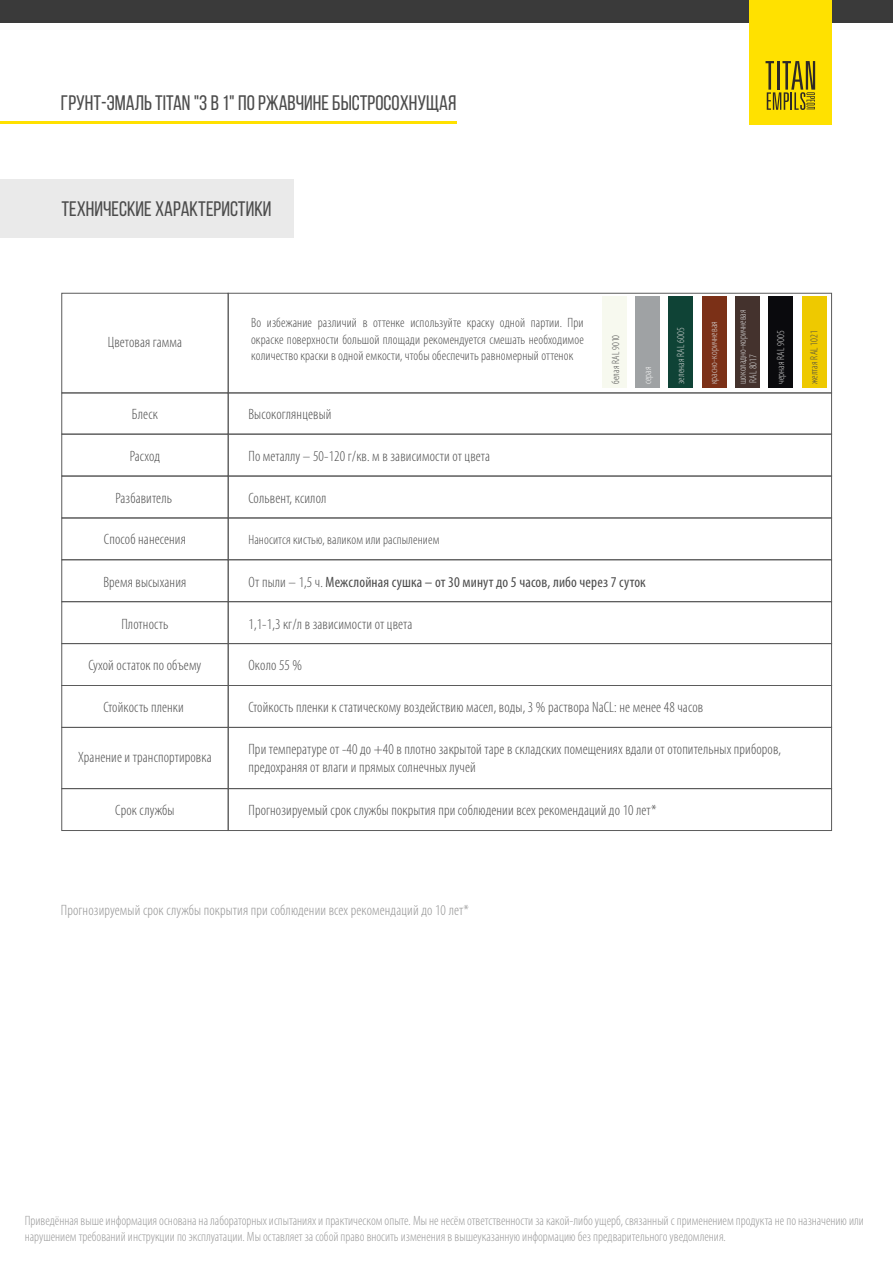
<style>
.page{position:relative;width:893px;height:1263px;background:#fff}
.page>*{position:absolute;margin:0;border:0;box-sizing:border-box;transform-origin:0 0}
.t1{font:21px "Bebas Neue";color:#4c4c4c}
.t2{font:300 condensed 15px/18px "Myriad Pro";letter-spacing:.01em;color:#4c4c4c}
.t3{font:300 condensed 15px "Myriad Pro";letter-spacing:.01em;color:#939393}
.t4{font:condensed 15px "Myriad Pro";letter-spacing:.01em;color:#4c4c4c}
.t5{font:300 condensed 13.5px/16.2px "Myriad Pro";color:#999}
.t6{font:300 condensed 13.5px/16.2px "Myriad Pro";letter-spacing:.01em;color:#4c4c4c;text-align:justify}
.t7{font:300 condensed 10.5px/10.5px "Myriad Pro";letter-spacing:.01em;color:#d6d6d6}
.t8{font:300 condensed 10.5px "Myriad Pro";letter-spacing:.01em;color:#474747}
.t9{font:300 condensed 10.5px "Myriad Pro";letter-spacing:.01em;color:#4c4c4c}
.t10{font:300 condensed 10.5px "Myriad Pro";letter-spacing:.01em;color:#f7f7f7}
.s1{font-weight:300}
</style>
<div class="page">
<div style="left:0;top:179px;width:294px;height:59px;background:#eaeaea"></div>
<div style="left:0;top:0;width:893px;height:23px;background:#3a3a3a"></div>
<div style="left:749px;top:0;width:82px;height:124px;background:#ffe100"></div>
<svg style="left:765px;top:61px;width:50px;height:49px"></svg>
<hr style="left:0;top:122px;width:456px;height:2px;background:#ffe100">
<div style="left:62px;top:293px;width:166px;height:100px;border:1px solid #5b5b5b"></div>
<div style="left:228px;top:293px;width:604px;height:100px;border:1px solid #5b5b5b"></div>
<div style="left:62px;top:518px;width:166px;height:42px;border:1px solid #5b5b5b"></div>
<div style="left:228px;top:518px;width:604px;height:42px;border:1px solid #5b5b5b"></div>
<div style="left:62px;top:393px;width:166px;height:41px;border:1px solid #5b5b5b"></div>
<div style="left:228px;top:393px;width:604px;height:41px;border:1px solid #5b5b5b"></div>
<div style="left:62px;top:434px;width:166px;height:42px;border:1px solid #5b5b5b"></div>
<div style="left:228px;top:434px;width:604px;height:42px;border:1px solid #5b5b5b"></div>
<div style="left:62px;top:476px;width:166px;height:42px;border:1px solid #5b5b5b"></div>
<div style="left:228px;top:476px;width:604px;height:42px;border:1px solid #5b5b5b"></div>
<div style="left:62px;top:601px;width:166px;height:43px;border:1px solid #5b5b5b"></div>
<div style="left:228px;top:601px;width:604px;height:43px;border:1px solid #5b5b5b"></div>
<div style="left:62px;top:643px;width:166px;height:43px;border:1px solid #5b5b5b"></div>
<div style="left:228px;top:643px;width:604px;height:43px;border:1px solid #5b5b5b"></div>
<div style="left:62px;top:685px;width:166px;height:43px;border:1px solid #5b5b5b"></div>
<div style="left:228px;top:685px;width:604px;height:43px;border:1px solid #5b5b5b"></div>
<div style="left:62px;top:788px;width:166px;height:43px;border:1px solid #5b5b5b"></div>
<div style="left:228px;top:788px;width:604px;height:43px;border:1px solid #5b5b5b"></div>
<div style="left:62px;top:727px;width:166px;height:62px;border:1px solid #5b5b5b"></div>
<div style="left:228px;top:727px;width:604px;height:62px;border:1px solid #5b5b5b"></div>
<div style="left:602px;top:297px;width:25px;height:91px;background:#f7f9ef"></div>
<div style="left:635px;top:297px;width:25px;height:91px;background:#9fa2a4"></div>
<div style="left:668px;top:297px;width:25px;height:91px;background:#0f4336"></div>
<div style="left:702px;top:297px;width:24px;height:91px;background:#7b3017"></div>
<div style="left:768px;top:297px;width:25px;height:91px;background:#0a0a0d"></div>
<div style="left:802px;top:297px;width:24px;height:91px;background:#eec900"></div>
<div style="left:735px;top:297px;width:25px;height:91px;background:#44322d"></div>
<h1 class="t1" style="left:61px;top:92px;width:397px">Грунт-эмаль TITAN "3 в 1" по ржавчине быстросохнущая</h1>
<h1 class="t1" style="left:61px;top:197px;width:212px">Технические характеристики</h1>
<p class="t2" style="left:108px;top:333px;width:76px">Цветовая гамма</p>
<p class="t6" style="left:251px;top:315px;width:334px">Во избежание различий в оттенке используйте краску одной партии. При окраске поверхности большой площади рекомендуется смешать необходимое количество краски в одной емкости, чтобы обеспечить равномерный оттенок</p>
<p class="t2" style="left:132px;top:405px;width:27px">Блеск</p>
<p class="t2" style="left:248px;top:405px;width:85px">Высокоглянцевый</p>
<p class="t2" style="left:130px;top:447px;width:32px">Расход</p>
<p class="t2" style="left:248px;top:447px;width:243px">По металлу – 50-120 г/кв. м в зависимости от цвета</p>
<p class="t2" style="left:115px;top:489px;width:58px">Разбавитель</p>
<p class="t2" style="left:248px;top:489px;width:79px">Сольвент, ксилол</p>
<p class="t2" style="left:104px;top:530px;width:84px">Способ нанесения</p>
<p class="t6" style="left:248px;top:532px;width:193px">Наносится кистью, валиком или распылением</p>
<p class="t9" style="left:610px;top:384px;width:51px;rotate:-90deg">белая RAL 9010</p>
<p class="t10" style="left:641px;top:384px;width:19px;rotate:-90deg">серая</p>
<p class="t7" style="left:675px;top:384px;width:58px;rotate:-90deg">зеленая RAL 6005</p>
<p class="t7" style="left:708px;top:384px;width:65px;rotate:-90deg">красно-коричневая</p>
<p class="t7" style="left:737px;top:384px;width:76px;rotate:-90deg">шоколадно-коричневая<br>RAL 8017</p>
<p class="t2" style="left:103px;top:573px;width:84px">Время высыхания</p>
<p class="t4" style="left:248px;top:573px;width:399px"><span class="s1">От пыли – 1,5 ч.</span> Межслойная сушка – от 30 минут до 5 часов, либо через 7 суток</p>
<p class="t2" style="left:121px;top:614px;width:49px">Плотность</p>
<p class="t2" style="left:248px;top:614px;width:165px">1,1-1,3 кг/л в зависимости от цвета</p>
<p class="t2" style="left:88px;top:656px;width:114px">Сухой остаток по объему</p>
<p class="t2" style="left:248px;top:656px;width:55px">Около 55 %</p>
<p class="t2" style="left:104px;top:698px;width:82px">Стойкость пленки</p>
<p class="t2" style="left:248px;top:698px;width:456px">Стойкость пленки к статическому воздействию масел, воды, 3 % раствора NaCL: не менее 48 часов</p>
<p class="t7" style="left:775px;top:384px;width:55px;rotate:-90deg">черная RAL 9005</p>
<p class="t8" style="left:808px;top:384px;width:55px;rotate:-90deg">желтая RAL 1021</p>
<p class="t2" style="left:78px;top:748px;width:135px">Хранение и транспортировка</p>
<p class="t2" style="left:248px;top:740px;width:534px">При температуре от -40 до +40 в плотно закрытой таре в складских помещениях вдали от отопительных приборов, предохраняя от влаги и прямых солнечных лучей</p>
<p class="t2" style="left:115px;top:801px;width:61px">Срок службы</p>
<p class="t2" style="left:248px;top:801px;width:410px">Прогнозируемый срок службы покрытия при соблюдении всех рекомендаций до 10 лет*</p>
<p class="t3" style="left:61px;top:901px;width:410px">Прогнозируемый срок службы покрытия при соблюдении всех рекомендаций до 10 лет*</p>
<p class="t5" style="left:25px;top:1212px;width:841px">Приведённая выше информация основана на лабораторных испытаниях и практическом опыте. Мы не несём ответственности за какой-либо ущерб, связанный с применением продукта не по назначению или нарушением требований инструкции по эксплуатации. Мы оставляет за собой право вносить изменения в вышеуказанную информацию без предварительного уведомления.</p>
</div>
